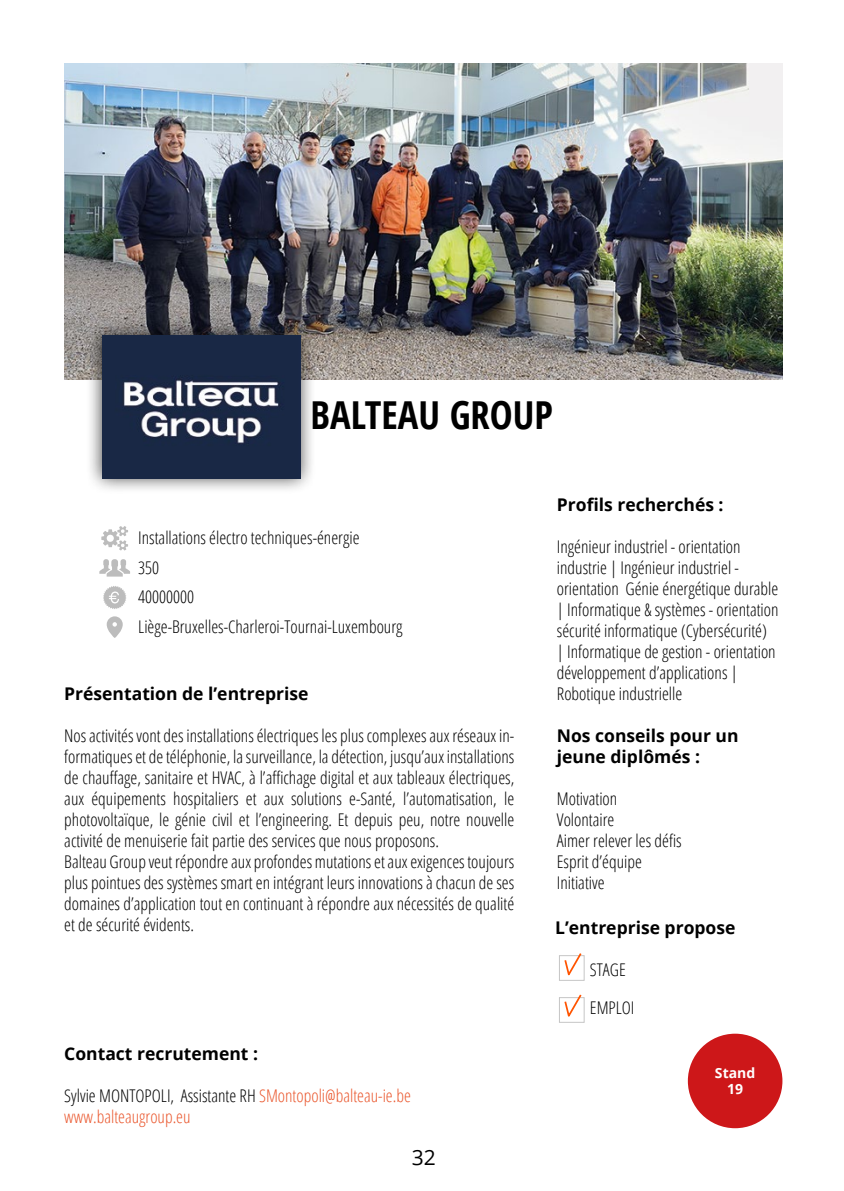
<style>
.page{position:relative;width:844px;height:1191px;background:#fff}
.page>*{position:absolute;margin:0;border:0;box-sizing:border-box;transform-origin:0 0}
.t1{font:700 condensed 38.5px "Open Sans";color:#000}
.t2{font:21px "Open Sans";color:#000}
.t3{font:300 condensed 17.5px/21px "Open Sans";color:#000}
.t4{font:700 17.5px/21px "Open Sans";color:#000}
.t5{font:300 condensed 17.5px/21px "Open Sans";color:#ea562c}
.t6{font:700 14px/16.8px "Open Sans";color:#fff;text-align:center}
.s1{color:#000}
</style>
<div class="page">
<img style="left:65px;top:63px;width:717px;height:316px">
<div style="left:86px;top:320px;width:230px;height:175px;background:#000;opacity:.75"></div>
<img style="left:102px;top:336px;width:198px;height:142px">
<div style="left:687px;top:1033px;width:95px;height:95px;background:#cd1719;border-radius:50%"></div>
<div style="left:559px;top:955px;width:25px;height:25px;border:1px solid #c6c6c6"></div>
<div style="left:559px;top:997px;width:25px;height:25px;border:1px solid #c6c6c6"></div>
<svg style="left:563px;top:994px;width:20px;height:26px"></svg>
<svg style="left:563px;top:953px;width:20px;height:26px"></svg>
<svg style="left:101px;top:526px;width:27px;height:24px"></svg>
<svg style="left:107px;top:616px;width:16px;height:22px"></svg>
<svg style="left:103px;top:586px;width:23px;height:23px"></svg>
<svg style="left:99px;top:559px;width:31px;height:17px"></svg>
<h1 class="t1" style="left:310px;top:388px;width:244px">BALTEAU GROUP</h1>
<p class="t3" style="left:138px;top:522px;width:266px;line-height:29.6px">Installations électro techniques-énergie<br>350<br>40000000<br>Liège-Bruxelles-Charleroi-Tournai-Luxembourg</p>
<p class="t4" style="left:64px;top:682px;width:246px">Présentation de l’entreprise</p>
<p class="t3" style="left:64px;top:724px;width:451px">Nos activités vont des installations électriques les plus complexes aux réseaux in&shy;formatiques et de téléphonie, la surveillance, la détection, jusqu’aux installations de chauffage, sanitaire et HVAC, à l’affichage digital et aux tableaux électriques, aux équipements hospitaliers et aux solutions e-Santé, l’automatisation, le photovoltaïque, le génie civil et l’engineering. Et depuis peu, notre nouvelle activité de menuiserie fait partie des services que nous proposons.<br>Balteau Group veut répondre aux profondes mutations et aux exigences toujours plus pointues des systèmes smart en intégrant leurs innovations à chacun de ses domaines d’application tout en continuant à répondre aux nécessités de qualité et de sécurité évidents.</p>
<p class="t4" style="left:64px;top:1043px;width:195px">Contact recrutement :</p>
<p class="t5" style="left:64px;top:1085px;width:348px"><span class="s1">Sylvie MONTOPOLI, Assistante RH</span> SMontopoli@balteau-ie.be www.balteaugroup.eu</p>
<p class="t2" style="left:412px;top:1142px;width:26px">32</p>
<p class="t4" style="left:556px;top:493px;width:168px">Profils recherchés :</p>
<p class="t3" style="left:556px;top:535px;width:223px">Ingénieur industriel - orientation industrie | Ingénieur industriel - orientation Génie énergétique durable | Informatique &amp; systèmes - orientation sécurité informatique (Cybersécurité)<br>| Informatique de gestion - orientation développement d’applications | Robotique industrielle</p>
<p class="t4" style="left:556px;top:724px;width:183px">Nos conseils pour un jeune diplômés :</p>
<p class="t3" style="left:556px;top:787px;width:126px">Motivation<br>Volontaire<br>Aimer relever les défis<br>Esprit d’équipe<br>Initiative</p>
<p class="t4" style="left:555px;top:916px;width:182px">L’entreprise propose</p>
<p class="t3" style="left:589px;top:958px;width:37px">STAGE</p>
<p class="t3" style="left:589px;top:997px;width:46px">EMPLOI</p>
<p class="t6" style="left:714px;top:1063px;width:42px">Stand<br>19</p>
</div>
